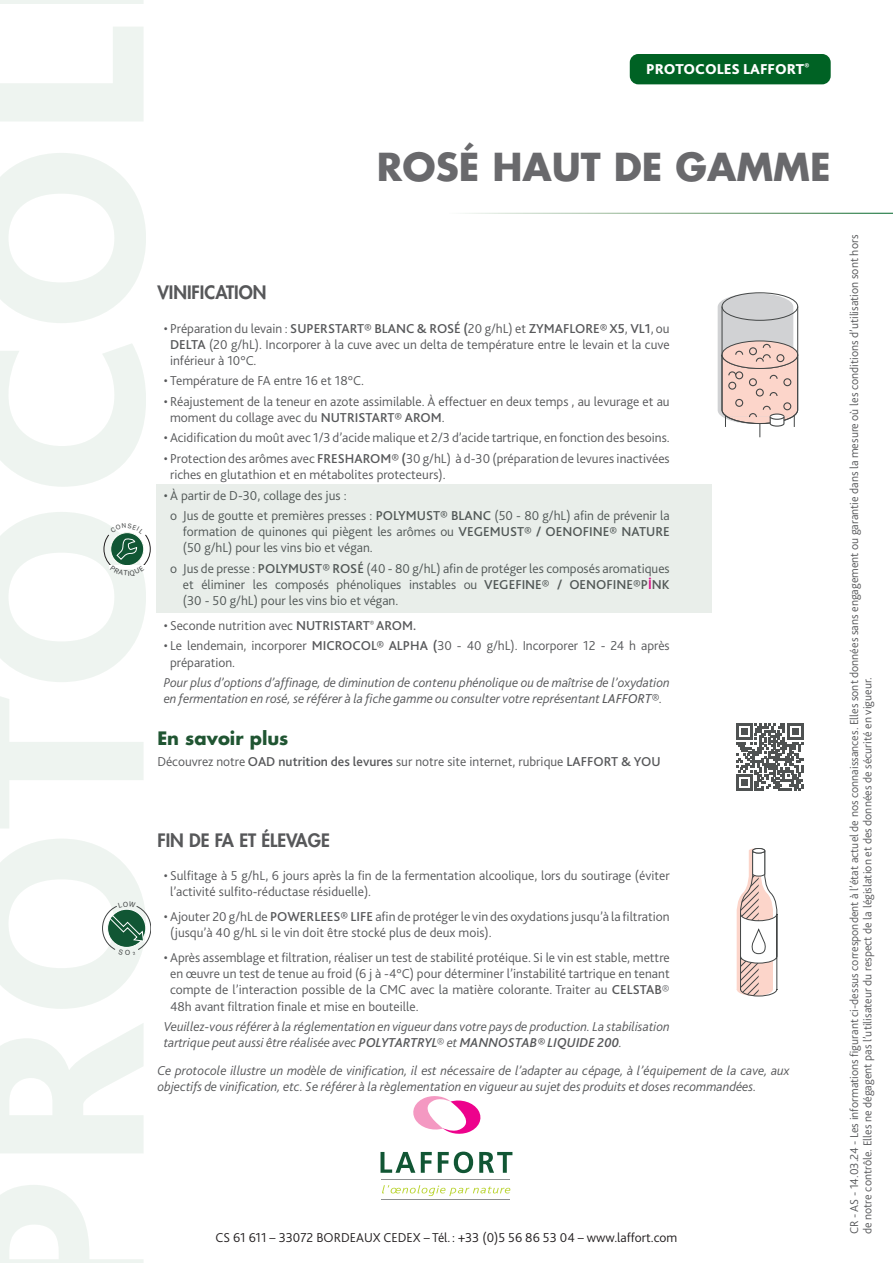
<style>
.page{position:relative;width:893px;height:1263px;background:#fff}
.page>*{position:absolute;margin:0;border:0;box-sizing:border-box;transform-origin:0 0}
.t1{font:700 37.5px "Futura Std";color:#69696c}
.t2{font:800 18px "Futura Std";color:#57585a}
.texte{font:700 18px "Futura Std";color:#205532}
.t3{font:800 15px "Bliss 2";color:#fff}
.texte-2{font:300 13.5px/16.2px "Bliss 2";color:#57585a}
.t4{font:italic 300 13.5px/16.2px "Bliss 2";color:#57585a}
.t5{font:300 13.5px "Bliss 2";color:#231f20}
.Texte{font:300 12px/13.5px "Bliss 2";color:#57585a}
.s1{font-weight:500}
.s2{font-weight:700;color:#ed028c}
.s3{font-weight:400}
.s4{font-weight:500;color:#787a7d}
</style>
<div class="page">
<div style="left:630px;top:54px;width:201px;height:30px;background:#006224;border-radius:9px"></div>
<div style="left:157px;top:484px;width:555px;height:128px;background:#e9eeea"></div>
<svg style="left:413px;top:1096px;width:68px;height:38px"></svg>
<svg style="left:381px;top:1152px;width:34px;height:21px"></svg>
<svg style="left:421px;top:1152px;width:11px;height:21px"></svg>
<svg style="left:438px;top:1151px;width:35px;height:22px"></svg>
<svg style="left:479px;top:1152px;width:33px;height:21px"></svg>
<svg style="left:382px;top:1185px;width:128px;height:11px"></svg>
<hr style="left:382px;top:1179px;width:128px;height:1px;background:#8e9092">
<hr style="left:382px;top:1199px;width:128px;height:1px;background:#8e9092">
<svg style="left:737px;top:848px;width:41px;height:149px"></svg>
<svg style="left:718px;top:292px;width:80px;height:145px;background:#decec9"></svg>
<svg style="left:736px;top:724px;width:67px;height:67px"></svg>
<div style="left:741px;top:779px;width:7px;height:7px;background:#4f5252"></div>
<svg style="left:104px;top:532px;width:46px;height:33px"></svg>
<svg style="left:102px;top:906px;width:49px;height:49px"></svg>
<p class="t3" style="left:646px;top:60px;width:165px">PROTOCOLES LAFFORT<sup>®</sup></p>
<p class="t1" style="left:377px;top:142px;width:455px">ROSÉ HAUT DE GAMME</p>
<p class="t2" style="left:157px;top:281px;width:111px">VINIFICATION</p>
<p class="texte-2" style="left:170px;top:320px;width:501px;text-align:justify;text-indent:-6px">• Préparation du levain : <span class="s1">SUPERSTART® BLANC &amp; ROSÉ (</span>20 g/hL) et <span class="s1">ZYMAFLORE® X5</span>, <span class="s1">VL1</span>, ou <span class="s1">DELTA</span> (20 g/hL). Incorporer à la cuve avec un delta de température entre le levain et la cuve inférieur à 10°C.</p>
<p class="texte-2" style="left:164px;top:372px;width:202px">• Température de FA entre 16 et 18°C.</p>
<p class="texte-2" style="left:170px;top:393px;width:501px;text-indent:-6px">• Réajustement de la teneur en azote assimilable. À effectuer en deux temps , au levurage et au moment du collage avec du <span class="s1">NUTRISTART® AROM</span>.</p>
<p class="texte-2" style="left:164px;top:430px;width:507px">• Acidification du moût avec 1/3 d’acide malique et 2/3 d’acide tartrique, en fonction des besoins.</p>
<p class="texte-2" style="left:170px;top:450px;width:501px;text-indent:-6px">• Protection des arômes avec <span class="s1">FRESHAROM® (</span>30 g/hL) à d-30 (préparation de levures inactivées riches en glutathion et en métabolites protecteurs).</p>
<p class="texte-2" style="left:164px;top:487px;width:184px">• À partir de D-30, collage des jus :</p>
<p class="texte-2" style="left:183px;top:507px;width:488px;text-align:justify;text-indent:-13px">o Jus de goutte et premières presses : <span class="s1">POLYMUST® BLANC</span> (50 - 80 g/hL) afin de prévenir la formation de quinones qui piègent les arômes ou <span class="s1">VEGEMUST® / OENOFINE® NATURE </span>(50 g/hL) pour les vins bio et végan.</p>
<p class="texte-2" style="left:183px;top:560px;width:488px;text-align:justify;text-indent:-13px">o Jus de presse : <span class="s1">POLYMUST® ROSÉ</span> (40 - 80 g/hL) afin de protéger les composés aromatiques et éliminer les composés phénoliques instables ou <span class="s1">VEGEFINE® / OENOFINE®P</span><span class="s2">İ</span><span class="s1">NK </span>(30 - 50 g/hL) pour les vins bio et végan.</p>
<p class="texte-2" style="left:164px;top:617px;width:254px">• Seconde nutrition avec <span class="s1">NUTRISTART</span><sup>®</sup> <span class="s1">AROM.</span></p>
<p class="texte-2" style="left:170px;top:637px;width:501px;text-indent:-6px">• Le lendemain, incorporer <span class="s1">MICROCOL® ALPHA (</span>30 - 40 g/hL). Incorporer 12 - 24 h après préparation.</p>
<p class="t4" style="left:164px;top:674px;width:507px">Pour plus d’options d’affinage, de diminution de contenu phénolique ou de maîtrise de l’oxydation en fermentation en rosé, se référer à la fiche gamme ou consulter votre représentant <span class="s3">LAFFORT®</span>.</p>
<p class="texte" style="left:157px;top:727px;width:133px">En savoir plus</p>
<p class="texte-2" style="left:157px;top:753px;width:505px">Découvrez notre <span class="s1">OAD nutrition des levures</span> sur notre site internet, rubrique <span class="s1">LAFFORT &amp; YOU</span></p>
<p class="t2" style="left:157px;top:829px;width:174px">FIN DE FA ET ÉLEVAGE</p>
<p class="texte-2" style="left:170px;top:867px;width:501px;text-indent:-6px">• Sulfitage à 5 g/hL, 6 jours après la fin de la fermentation alcoolique, lors du soutirage (éviter l’activité sulfito-réductase résiduelle).</p>
<p class="texte-2" style="left:170px;top:908px;width:501px;text-indent:-6px">• Ajouter 20 g/hL de <span class="s1">POWERLEES® LIFE</span> afin de protéger le vin des oxydations jusqu’à la filtration (jusqu’à 40 g/hL si le vin doit être stocké plus de deux mois).</p>
<p class="texte-2" style="left:170px;top:949px;width:501px;text-align:justify;text-indent:-6px">• Après assemblage et filtration, réaliser un test de stabilité protéique. Si le vin est stable, mettre en œuvre un test de tenue au froid (6 j à -4°C) pour déterminer l’instabilité tartrique en tenant compte de l’interaction possible de la CMC avec la matière colorante. Traiter au <span class="s1">CELSTAB</span><span class="s4">® </span>48h avant filtration finale et mise en bouteille.</p>
<p class="t4" style="left:164px;top:1018px;width:507px">Veuillez-vous référer à la réglementation en vigueur dans votre pays de production. La stabilisation tartrique peut aussi être réalisée avec <span class="s1">POLYTARTRYL</span><span class="s4">®</span> et <span class="s1">MANNOSTAB® LIQUIDE 200</span>.</p>
<p class="t4" style="left:157px;top:1062px;width:634px">Ce protocole illustre un modèle de vinification, il est nécessaire de l’adapter au cépage, à l’équipement de la cave, aux objectifs de vinification, etc. Se référer à la règlementation en vigueur au sujet des produits et doses recommandées.</p>
<p class="t5" style="left:216px;top:1229px;width:463px">CS 61 611 – 33072 BORDEAUX CEDEX – Tél. : +33 (0)5 56 86 53 04 – www.laffort.com</p>
<p class="Texte" style="left:847px;top:1234px;width:1001px;rotate:-90deg">CR - AS - 14.03.24 - Les informations figurant ci-dessus correspondent à l’état actuel de nos connaissances. Elles sont données sans engagement ou garantie dans la mesure où les conditions d’utilisation sont hors de notre contrôle. Elles ne dégagent pas l’utilisateur du respect de la législation et des données de sécurité en vigueur.</p>
</div>
